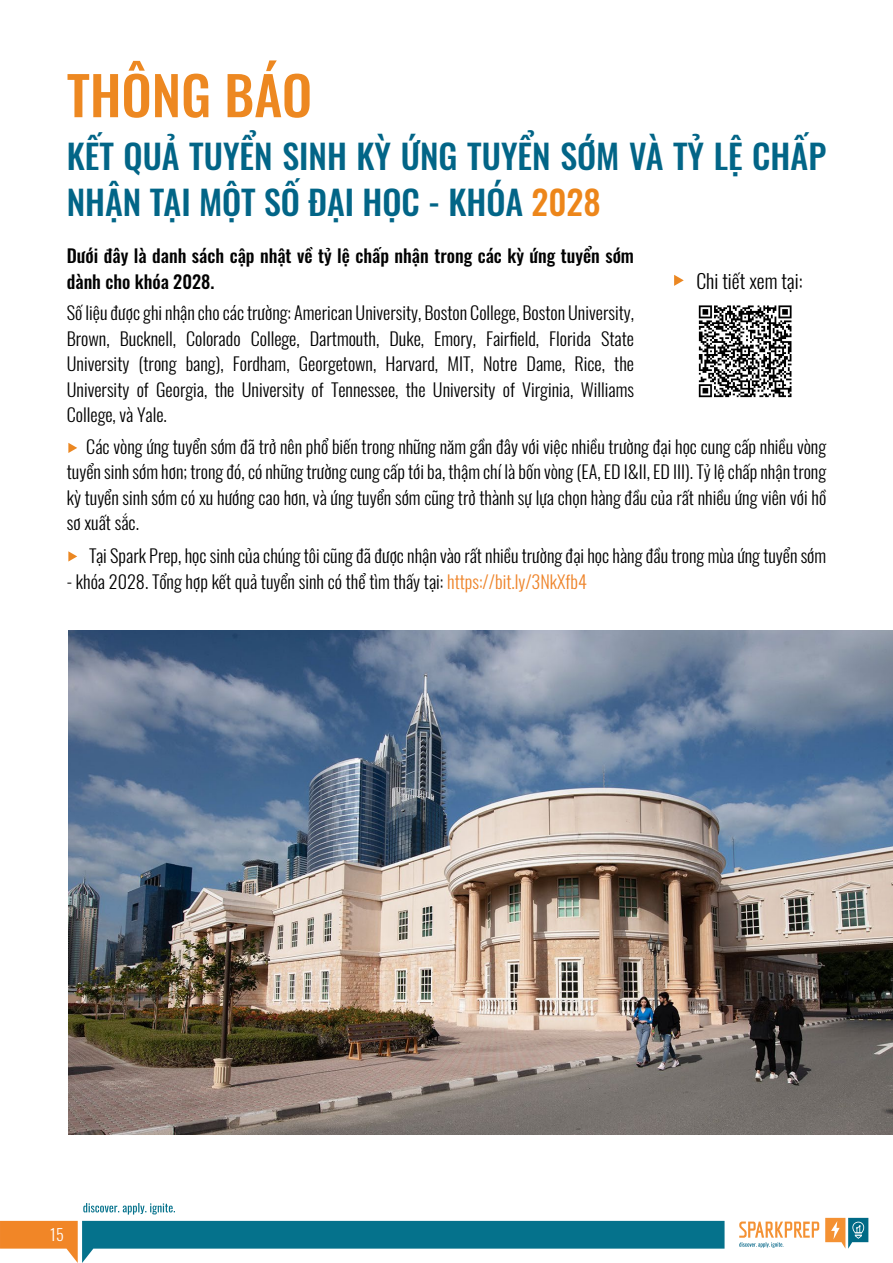
<style>
.page{position:relative;width:893px;height:1263px;background:#fff}
.page>*{position:absolute;margin:0;border:0;box-sizing:border-box;transform-origin:0 0}
.t1{font:500 53.25px "Oswald";color:#ed8821}
.t2{font:500 33.6px/46.5px "Oswald";color:#026587}
.t3{font:300 19.5px "Oswald";color:#020202}
.t4{font:300 18px/25.5px "Oswald";color:#020202;text-align:justify}
.t5{font:500 18px/25.5px "Oswald";color:#020202}
.t6{font:300 15.9px "Oswald";color:#fff}
.s1{color:#ed861a}
.s2{color:#ee842a}
</style>
<div class="page">
<svg style="left:0;top:1221px;width:724px;height:42px"></svg>
<svg style="left:739px;top:1221px;width:80px;height:27px"></svg>
<svg style="left:825px;top:1218px;width:43px;height:31px"></svg>
<svg style="left:83px;top:1203px;width:92px;height:11px"></svg>
<img style="left:68px;top:630px;width:825px;height:504px">
<svg style="left:68px;top:443px;width:9px;height:10px"></svg>
<svg style="left:68px;top:551px;width:9px;height:10px"></svg>
<svg style="left:674px;top:275px;width:10px;height:11px"></svg>
<img style="left:698px;top:305px;width:94px;height:93px">
<h1 class="t1" style="left:67px;top:68px;width:247px">THÔNG BÁO</h1>
<h2 class="t2" style="left:67px;top:135px;width:761px">KẾT QUẢ TUYỂN SINH KỲ ỨNG TUYỂN SỚM VÀ TỶ LỆ CHẤP<br>NHẬN TẠI MỘT SỐ ĐẠI HỌC - KHÓA <span class="s1">2028</span></h2>
<p class="t5" style="left:67px;top:244px;width:569px">Dưới đây là danh sách cập nhật về tỷ lệ chấp nhận trong các kỳ ứng tuyển sớm dành cho khóa 2028.</p>
<p class="t4" style="left:67px;top:298px;width:569px">Số liệu được ghi nhận cho các trường: American University, Boston College, Boston University, Brown, Bucknell, Colorado College, Dartmouth, Duke, Emory, Fairfield, Florida State University (trong bang), Fordham, Georgetown, Harvard, MIT, Notre Dame, Rice, the University of Georgia, the University of Tennessee, the University of Virginia, Williams College, và Yale.</p>
<p class="t4" style="left:67px;top:431px;width:761px;text-indent:20px">Các vòng ứng tuyển sớm đã trở nên phổ biến trong những năm gần đây với việc nhiều trường đại học cung cấp nhiều vòng tuyển sinh sớm hơn; trong đó, có những trường cung cấp tới ba, thậm chí là bốn vòng (EA, ED I&amp;II, ED III). Tỷ lệ chấp nhận trong kỳ tuyển sinh sớm có xu hướng cao hơn, và ứng tuyển sớm cũng trở thành sự lựa chọn hàng đầu của rất nhiều ứng viên với hồ sơ xuất sắc.</p>
<p class="t4" style="left:89px;top:541px;width:738px">Tại Spark Prep, học sinh của chúng tôi cũng đã được nhận vào rất nhiều trường đại học hàng đầu trong mùa ứng tuyển sớm</p>
<p class="t4" style="left:67px;top:566px;width:522px">- khóa 2028. Tổng hợp kết quả tuyển sinh có thể tìm thấy tại: <span class="s2">https://bit.ly/3NkXfb4</span></p>
<p class="t3" style="left:696px;top:264px;width:108px">Chi tiết xem tại:</p>
<p class="t6" style="left:50px;top:1220px;width:15px">15</p>
</div>
